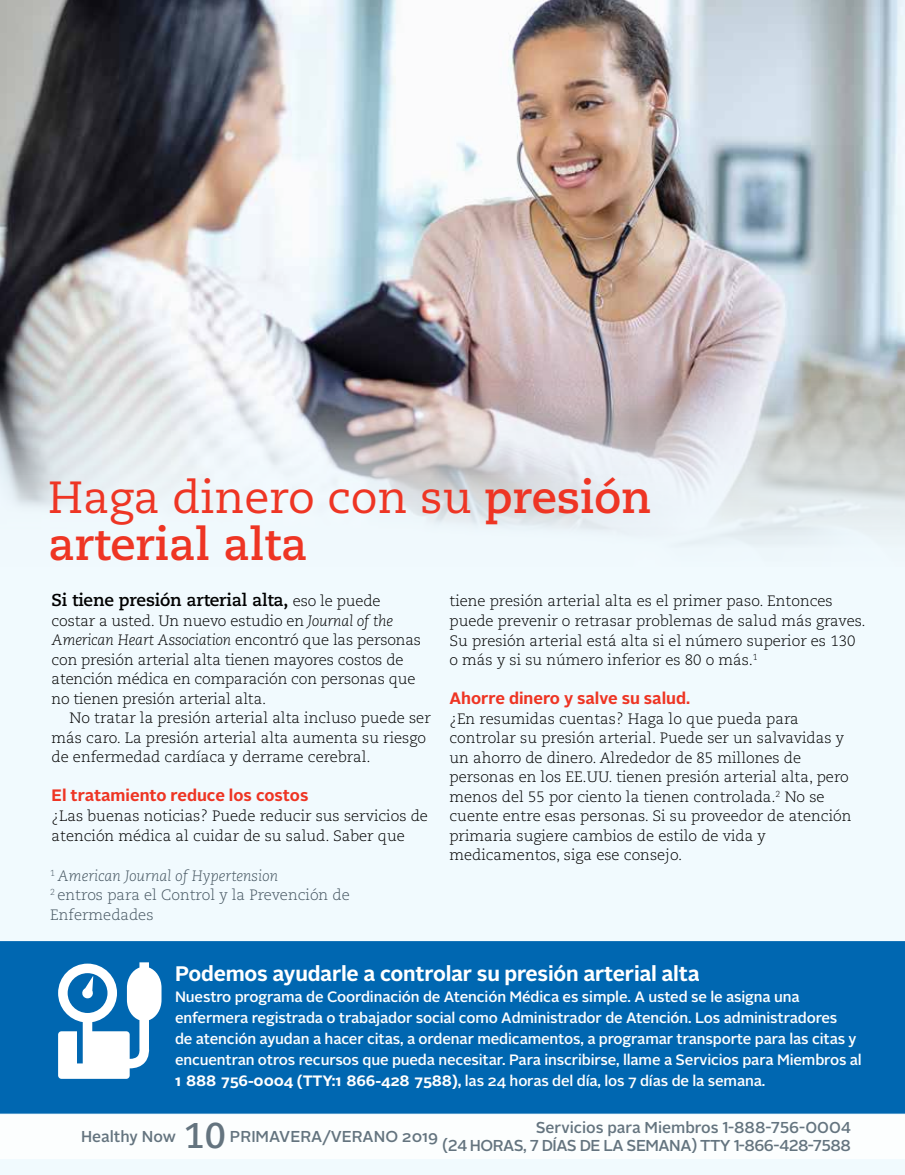
<style>
.page{position:relative;width:905px;height:1175px;background:#fff}
.page>*{position:absolute;margin:0;border:0;box-sizing:border-box;transform-origin:0 0}
.t1{font:700 45px/46.5px "Caecilia LT Std";color:#ee3524}
.t2{font:700 35.7px "Caecilia LT Std";color:#64747f}
.t3{font:700 21px "Alright Sans";letter-spacing:-.01em;color:#fff}
.t4{font:700 17.25px "Caecilia LT Std";letter-spacing:-.01em;color:#000}
.t5{font:700 16.5px "Alright Sans";color:#ee3524}
.t6{font:500 15.75px/18px "Alright Sans";letter-spacing:-.03em;color:#64747f;text-align:right}
.t7{font:500 15.75px "Alright Sans";letter-spacing:-.005em;color:#64747f}
.t8{font:300 15px/19.5px "Caecilia LT Std";color:#000}
.t9{font:500 15px/21px "Alright Sans";letter-spacing:-.01em;color:#fff}
.t10{font:300 15px/19.5px "Caecilia LT Std";color:#455560}
.s1{font-weight:400}
.s2{font-weight:300;font-size:15px}
.s3{font-style:italic}
.s4{font-weight:700}
</style>
<div class="page">
<div style="left:0;top:0;width:904px;height:1174px;background:#f1fafe"></div>
<img style="left:0;top:0;width:904px;height:544px">
<div style="left:0;top:941px;width:904px;height:172px;background:#0067b1"></div>
<svg style="left:58px;top:962px;width:103px;height:116px"></svg>
<div style="left:0;top:1115px;width:904px;height:43px;background:#fff"></div>
<h1 class="t1" style="left:48px;top:475px;width:604px"><span class="s1">Haga dinero con su</span> presión arterial alta</h1>
<p class="t4" style="left:52px;top:590px;width:330px">Si tiene presión arterial alta, <span class="s2">eso le puede</span></p>
<p class="t8" style="left:52px;top:611px;width:371px">costar a usted. Un nuevo estudio en <span class="s3">Journal of the American Heart Association</span> encontró que las personas con presión arterial alta tienen mayores costos de atención médica en comparación con personas que no tienen presión arterial alta.</p>
<p class="t8" style="left:52px;top:709px;width:380px;text-indent:18px">No tratar la presión arterial alta incluso puede ser más caro. La presión arterial alta aumenta su riesgo de enfermedad cardíaca y derrame cerebral.</p>
<p class="t5" style="left:52px;top:784px;width:258px">El tratamiento reduce los costos</p>
<p class="t8" style="left:52px;top:806px;width:378px">¿Las buenas noticias? Puede reducir sus servicios de atención médica al cuidar de su salud. Saber que</p>
<p class="t8" style="left:449px;top:592px;width:418px">tiene presión arterial alta es el primer paso. Entonces puede prevenir o retrasar problemas de salud más graves.<br>Su presión arterial está alta si el número superior es 130 o más y si su número inferior es 80 o más.<sup>1</sup></p>
<p class="t5" style="left:449px;top:686px;width:242px">Ahorre dinero y salve su salud.</p>
<p class="t8" style="left:449px;top:709px;width:403px">¿En resumidas cuentas? Haga lo que pueda para controlar su presión arterial. Puede ser un salvavidas y un ahorro de dinero. Alrededor de 85 millones de personas en los EE.UU. tienen presión arterial alta, pero menos del 55 por ciento la tienen controlada.<sup>2</sup> No se cuente entre esas personas. Si su proveedor de atención primaria sugiere cambios de estilo de vida y medicamentos, siga ese consejo.</p>
<p class="t10" style="left:50px;top:866px;width:301px"><sup>1</sup> <span class="s3">American Journal of Hypertension<br></span><sup>2</sup> entros para el Control y la Prevención de<br>Enfermedades</p>
<h3 class="t3" style="left:175px;top:958px;width:526px">Podemos ayudarle a controlar su presión arterial alta</h3>
<p class="t9" style="left:175px;top:986px;width:688px">Nuestro programa de Coordinación de Atención Médica es simple. A usted se le asigna una enfermera registrada o trabajador social como Administrador de Atención. Los administradores<br>de atención ayudan a hacer citas, a ordenar medicamentos, a programar transporte para las citas y encuentran otros recursos que pueda necesitar. Para inscribirse, llame a Servicios para Miembros al <span class="s4">1 888 756-0004 (TTY:1 866-428 7588),</span> las 24 horas del día, los 7 días de la semana.</p>
<p class="t6" style="left:442px;top:1118px;width:410px">Servicios para Miembros 1-888-756-0004<br>(24 HORAS, 7 DÍAS DE LA SEMANA) TTY 1-866-428-7588</p>
<p class="t7" style="left:81px;top:1125px;width:96px">Healthy Now</p>
<h2 class="t2" style="left:184px;top:1114px;width:44px">10</h2>
<p class="t7" style="left:230px;top:1125px;width:210px">PRIMAVERA/VERANO 2019</p>
</div>
